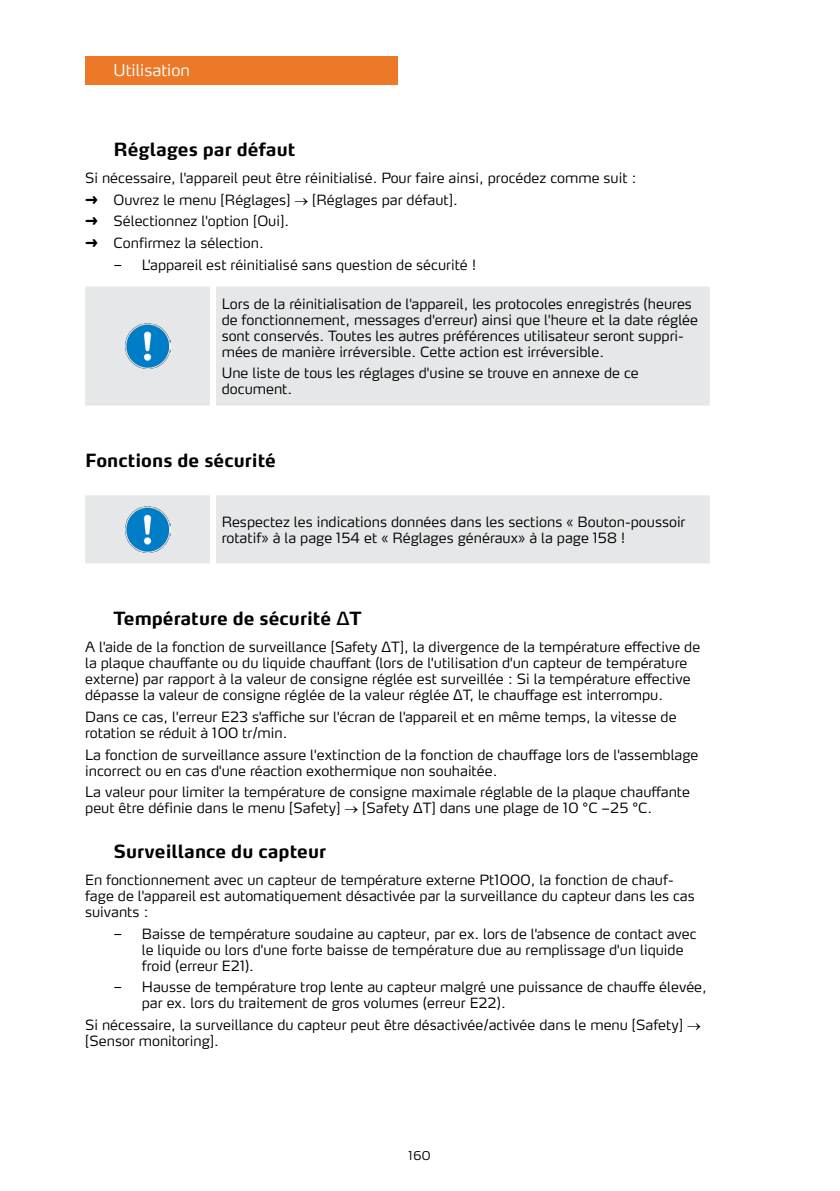
<style>
.page{position:relative;width:840px;height:1191px;background:#fff}
.page>*{position:absolute;margin:0;border:0;box-sizing:border-box;transform-origin:0 0}
.t1{font:700 18px "Max OT";color:#000}
.t2{font:300 16px "Max OT";color:#fff}
.t3{font:300 14px/16px "Max OT";color:#000}
.t4{font:300 12px "Max OT";color:#000}
.s1{font-family:"Arial Unicode MS";font-weight:400}
.s2{font-family:"Verdana";font-weight:400}
</style>
<div class="page">
<div style="left:85px;top:57px;width:312px;height:28px;background:#eb7928"></div>
<div style="left:85px;top:286px;width:624px;height:120px;background:#e6e7e8"></div>
<img style="left:125px;top:323px;width:45px;height:46px">
<div style="left:85px;top:495px;width:624px;height:68px;background:#e6e7e8"></div>
<img style="left:125px;top:507px;width:45px;height:45px">
<p class="t2" style="left:113px;top:60px;width:78px">Utilisation</p>
<p class="t1" style="left:113px;top:137px;width:183px">Réglages par défaut</p>
<p class="t3" style="left:85px;top:167px;width:553px;line-height:21.6px">Si nécessaire, l'appareil peut être réinitialisé. Pour faire ainsi, procédez comme suit : <span class="s1">➜</span> Ouvrez le menu [Réglages] → [Réglages par défaut].<br><span class="s1">➜</span> Sélectionnez l'option [Oui].<br><span class="s1">➜</span> Confirmez la sélection.</p>
<p class="t3" style="left:113px;top:256px;width:364px"><span class="s2">–</span> L'appareil est réinitialisé sans question de sécurité !</p>
<p class="t3" style="left:221px;top:295px;width:477px">Lors de la réinitialisation de l'appareil, les protocoles enregistrés (heures de fonctionnement, messages d'erreur) ainsi que l'heure et la date réglée sont conservés. Toutes les autres préférences utilisateur seront suppri&shy;mées de manière irréversible. Cette action est irréversible.</p>
<p class="t3" style="left:221px;top:365px;width:418px">Une liste de tous les réglages d'usine se trouve en annexe de ce document.</p>
<p class="t1" style="left:85px;top:449px;width:192px">Fonctions de sécurité</p>
<p class="t3" style="left:221px;top:513px;width:465px">Respectez les indications données dans les sections « Bouton-poussoir rotatif» à la page 154 et « Réglages généraux» à la page 158 !</p>
<p class="t1" style="left:113px;top:606px;width:249px">Température de sécurité ΔT</p>
<p class="t3" style="left:85px;top:639px;width:616px">A l'aide de la fonction de surveillance [Safety ΔT], la divergence de la température effective de la plaque chauffante ou du liquide chauffant (lors de l'utilisation d'un capteur de température externe) par rapport à la valeur de consigne réglée est surveillée : Si la température effective dépasse la valeur de consigne réglée de la valeur réglée ΔT, le chauffage est interrompu.</p>
<p class="t3" style="left:85px;top:708px;width:592px">Dans ce cas, l'erreur E23 s'affiche sur l'écran de l'appareil et en même temps, la vitesse de rotation se réduit à 100 tr/min.</p>
<p class="t3" style="left:85px;top:746px;width:614px">La fonction de surveillance assure l'extinction de la fonction de chauffage lors de l'assemblage incorrect ou en cas d'une réaction exothermique non souhaitée.</p>
<p class="t3" style="left:85px;top:784px;width:606px">La valeur pour limiter la température de consigne maximale réglable de la plaque chauffante peut être définie dans le menu [Safety] → [Safety ΔT] dans une plage de 10 °C –25 °C.</p>
<p class="t1" style="left:113px;top:839px;width:214px">Surveillance du capteur</p>
<p class="t3" style="left:85px;top:871px;width:610px">En fonctionnement avec un capteur de température externe Pt1000, la fonction de chauf&shy;fage de l'appareil est automatiquement désactivée par la surveillance du capteur dans les cas suivants :</p>
<p class="t3" style="left:142px;top:925px;width:556px;text-indent:-28px"><span class="s2">–</span> Baisse de température soudaine au capteur, par ex. lors de l'absence de contact avec le liquide ou lors d'une forte baisse de température due au remplissage d'un liquide froid (erreur E21).</p>
<p class="t3" style="left:142px;top:979px;width:566px;text-indent:-28px"><span class="s2">–</span> Hausse de température trop lente au capteur malgré une puissance de chauffe élevée, par ex. lors du traitement de gros volumes (erreur E22).</p>
<p class="t3" style="left:85px;top:1016px;width:617px">Si nécessaire, la surveillance du capteur peut être désactivée/activée dans le menu [Safety] → [Sensor monitoring].</p>
<p class="t4" style="left:408px;top:1148px;width:23px">160</p>
</div>
